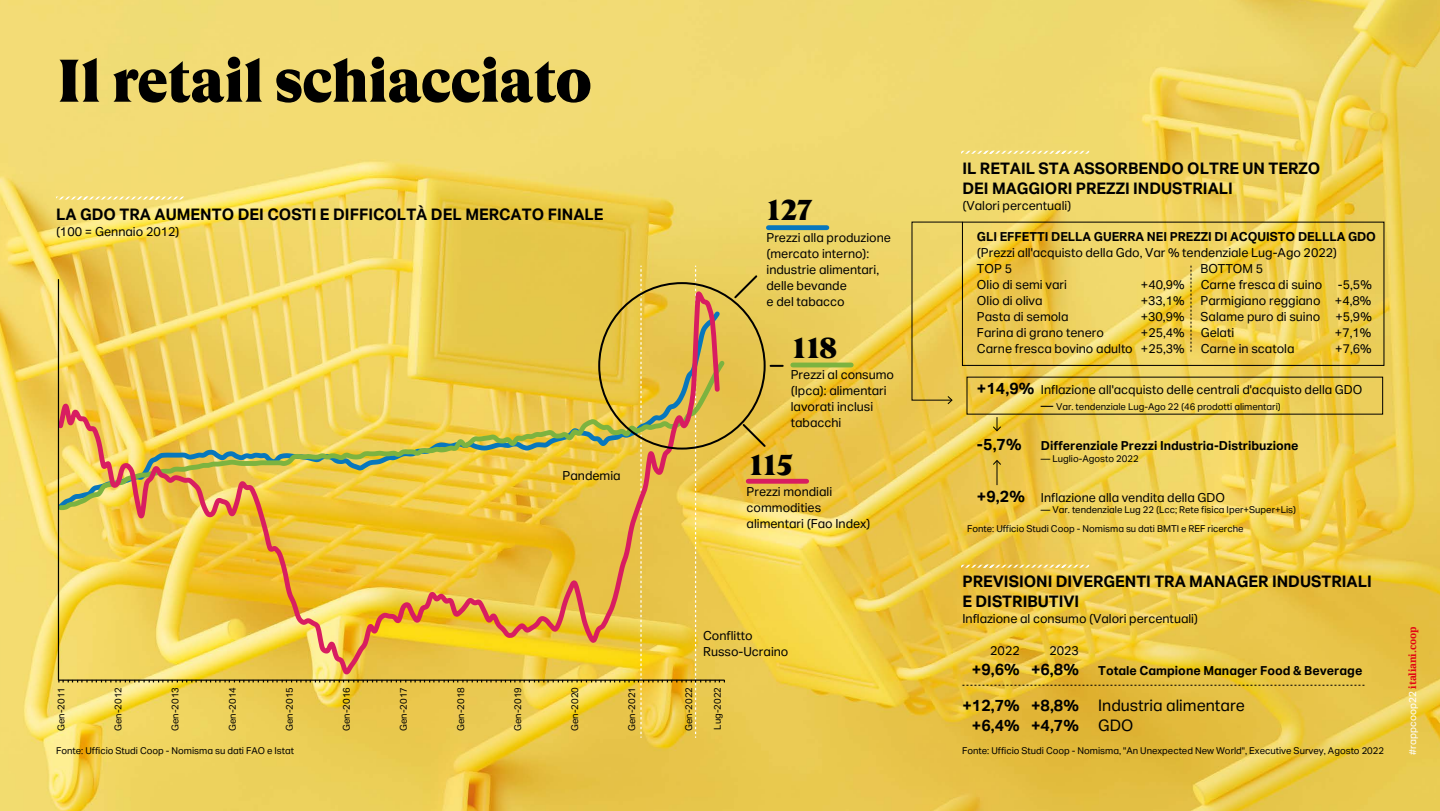
<style>
.page{position:relative;width:1440px;height:811px;background:#fff}
.page>*{position:absolute;margin:0;border:0;box-sizing:border-box;transform-origin:0 0}
.t1{font:60px "GT Super WT Betav 5 Super";color:#000}
.t2{font:30px "GT Super WT Betav 5 Super";letter-spacing:-.005em;color:#000}
.t3{font:700 16px/20px "Actief Grotesque";color:#000}
.t4{font:16px/20px "Actief Grotesque";color:#000}
.t5{font:12.5px/16px "Actief Grotesque";color:#000}
.t6{font:700 12.5px/20px "Actief Grotesque";color:#000}
.t7{font:700 10px "Droid Serif";letter-spacing:-.02em;color:#e30613}
.t8{font:9.5px/18.5px "Actief Grotesque";color:#000}
.s1{font-weight:700;font-size:16px}
.s2{font-size:12.5px}
.s3{font-size:16px}
.s4{font-weight:400}
.s5{font-weight:700}
.s6{font-family:"Actief Grotesque";font-weight:400;color:#fff}
</style>
<div class="page">
<img style="left:0;top:0;width:1440px;height:811px">
<svg style="left:58px;top:266px;width:667px;height:471px;background:#e9c54d"></svg>
<div style="left:768px;top:225px;width:59px;height:5px;background:#0777bd"></div>
<div style="left:793px;top:362px;width:58px;height:5px;background:#7cb340"></div>
<div style="left:748px;top:479px;width:59px;height:5px;background:#d81d61"></div>
<svg style="left:993px;top:417px;width:8px;height:14px"></svg>
<svg style="left:911px;top:221px;width:52px;height:183px;background:#e7c854"></svg>
<hr style="left:996px;top:461px;width:2px;height:24px;background:#000">
<svg style="left:993px;top:460px;width:8px;height:5px"></svg>
<svg style="left:962px;top:685px;width:404px;height:1px"></svg>
<div style="left:962px;top:222px;width:422px;height:144px;border:1px solid #000"></div>
<svg style="left:1190px;top:266px;width:1px;height:87px"></svg>
<hr style="left:961px;top:151px;width:128px;height:3px;background:#bfbfbf">
<hr style="left:961px;top:564px;width:128px;height:3px;background:#bfbfbf">
<hr style="left:56px;top:196px;width:128px;height:3px;background:#bfbfbf">
<svg style="left:732px;top:273px;width:27px;height:27px"></svg>
<svg style="left:741px;top:422px;width:26px;height:27px"></svg>
<svg style="left:771px;top:365px;width:12px;height:2px"></svg>
<h1 class="t1" style="left:57px;top:43px;width:536px">Il retail schiacciato</h1>
<p class="t3" style="left:56px;top:204px;width:549px">LA GDO TRA AUMENTO DEI COSTI E DIFFICOLTÀ DEL MERCATO FINALE</p>
<p class="t5" style="left:56px;top:223px;width:125px">(100 = Gennaio 2012)</p>
<p class="t5" style="left:563px;top:467px;width:59px">Pandemia</p>
<h2 class="t2" style="left:767px;top:191px;width:48px">127</h2>
<p class="t5" style="left:767px;top:229px;width:126px">Prezzi alla produzione (mercato interno): industrie alimentari, delle bevande<br>e del tabacco</p>
<h2 class="t2" style="left:792px;top:329px;width:46px">118</h2>
<p class="t5" style="left:791px;top:367px;width:105px">Prezzi al consumo (Ipca): alimentari lavorati inclusi tabacchi</p>
<h2 class="t2" style="left:749px;top:445px;width:45px">115</h2>
<p class="t5" style="left:747px;top:483px;width:125px">Prezzi mondiali commodities alimentari (Fao Index)</p>
<p class="t5" style="left:703px;top:627px;width:87px">Conflitto<br>Russo-Ucraino</p>
<p class="t8" style="left:52px;top:731px;width:45px;rotate:-90deg">Gen-2011</p>
<p class="t8" style="left:109px;top:731px;width:45px;rotate:-90deg">Gen-2012</p>
<p class="t8" style="left:166px;top:731px;width:45px;rotate:-90deg">Gen-2013</p>
<p class="t8" style="left:223px;top:731px;width:45px;rotate:-90deg">Gen-2014</p>
<p class="t8" style="left:280px;top:731px;width:45px;rotate:-90deg">Gen-2015</p>
<p class="t8" style="left:337px;top:731px;width:45px;rotate:-90deg">Gen-2016</p>
<p class="t8" style="left:394px;top:731px;width:45px;rotate:-90deg">Gen-2017</p>
<p class="t8" style="left:451px;top:731px;width:45px;rotate:-90deg">Gen-2018</p>
<p class="t8" style="left:508px;top:731px;width:45px;rotate:-90deg">Gen-2019</p>
<p class="t8" style="left:566px;top:731px;width:45px;rotate:-90deg">Gen-2020</p>
<p class="t8" style="left:623px;top:731px;width:45px;rotate:-90deg">Gen-2021</p>
<p class="t8" style="left:680px;top:731px;width:45px;rotate:-90deg">Gen-2022</p>
<p class="t8" style="left:708px;top:729px;width:44px;rotate:-90deg">Lug-2022</p>
<p class="t3" style="left:962px;top:158px;width:359px">IL RETAIL STA ASSORBENDO OLTRE UN TERZO<br>DEI MAGGIORI PREZZI INDUSTRIALI</p>
<p class="t5" style="left:962px;top:198px;width:110px">(Valori percentuali)</p>
<p class="t6" style="left:977px;top:227px;width:401px">GLI EFFETTI DELLA GUERRA NEI PREZZI DI ACQUISTO DELLLA GDO</p>
<p class="t5" style="left:977px;top:245px;width:362px">(Prezzi all'acquisto della Gdo, Var % tendenziale Lug-Ago 2022)<br>TOP 5</p>
<p class="t5" style="left:1200px;top:261px;width:64px">BOTTOM 5</p>
<p class="t5" style="left:977px;top:277px;width:91px">Olio di semi vari</p>
<p class="t5" style="left:1141px;top:277px;width:45px">+40,9%</p>
<p class="t5" style="left:1201px;top:277px;width:173px">Carne fresca di suino -5,5%</p>
<p class="t5" style="left:977px;top:293px;width:67px">Olio di oliva</p>
<p class="t5" style="left:1141px;top:293px;width:45px">+33,1%</p>
<p class="t5" style="left:1201px;top:293px;width:172px">Parmigiano reggiano +4,8%</p>
<p class="t5" style="left:977px;top:309px;width:93px">Pasta di semola</p>
<p class="t5" style="left:1141px;top:309px;width:45px">+30,9%</p>
<p class="t5" style="left:1201px;top:309px;width:173px">Salame puro di suino +5,9%</p>
<p class="t5" style="left:977px;top:325px;width:128px">Farina di grano tenero</p>
<p class="t5" style="left:1141px;top:325px;width:45px">+25,4%</p>
<p class="t5" style="left:1201px;top:325px;width:35px">Gelati</p>
<p class="t5" style="left:1335px;top:325px;width:38px">+7,1%</p>
<p class="t5" style="left:977px;top:341px;width:209px">Carne fresca bovino adulto +25,3%</p>
<p class="t5" style="left:1201px;top:341px;width:95px">Carne in scatola</p>
<p class="t5" style="left:1335px;top:341px;width:38px">+7,6%</p>
<p class="t5" style="left:977px;top:382px;width:387px"><span class="s1">+14,9%</span> Inflazione all'acquisto delle centrali d'acquisto della GDO</p>
<p class="t8" style="left:1041px;top:397px;width:241px"><span class="s2">—</span> Var. tendenziale Lug-Ago 22 (46 prodotti alimentari)</p>
<p class="t6" style="left:977px;top:436px;width:323px"><span class="s3">-5,7%</span> Differenziale Prezzi Industria-Distribuzione</p>
<p class="t8" style="left:1041px;top:449px;width:99px">— Luglio-Agosto 2022</p>
<p class="t3" style="left:977px;top:486px;width:49px">+9,2%</p>
<p class="t5" style="left:1041px;top:489px;width:186px">Inflazione alla vendita della GDO</p>
<p class="t8" style="left:967px;top:500px;width:331px;text-indent:74px">— Var. tendenziale Lug 22 (Lcc; Rete fisica Iper+Super+Lis)<br>Fonte: Ufficio Studi Coop - Nomisma su dati BMTI e REF ricerche</p>
<p class="t3" style="left:962px;top:571px;width:411px">PREVISIONI DIVERGENTI TRA MANAGER INDUSTRIALI<br>E DISTRIBUTIVI</p>
<p class="t5" style="left:962px;top:610px;width:237px">Inflazione al consumo (Valori percentuali)</p>
<p class="t5" style="left:990px;top:642px;width:31px">2022</p>
<p class="t6" style="left:972px;top:640px;width:392px;text-indent:77px"><span class="s4">2023<br></span><span class="s3">+9,6% +6,8%</span> Totale Campione Manager Food &amp; Beverage</p>
<p class="t4" style="left:972px;top:695px;width:275px;text-indent:-9px"><span class="s5">+12,7% +8,8%</span> Industria alimentare <span class="s5">+6,4% +4,7%</span> GDO</p>
<p class="t8" style="left:56px;top:741px;width:240px">Fonte: Ufficio Studi Coop - Nomisma su dati FAO e Istat</p>
<p class="t8" style="left:962px;top:741px;width:424px">Fonte: Ufficio Studi Coop - Nomisma, "An Unexpected New World", Executive Survey, Agosto 2022</p>
<p class="t7" style="left:1406px;top:755px;width:129px;rotate:-90deg"><span class="s6">#rappcoop22</span> italiani.coop</p>
</div>
